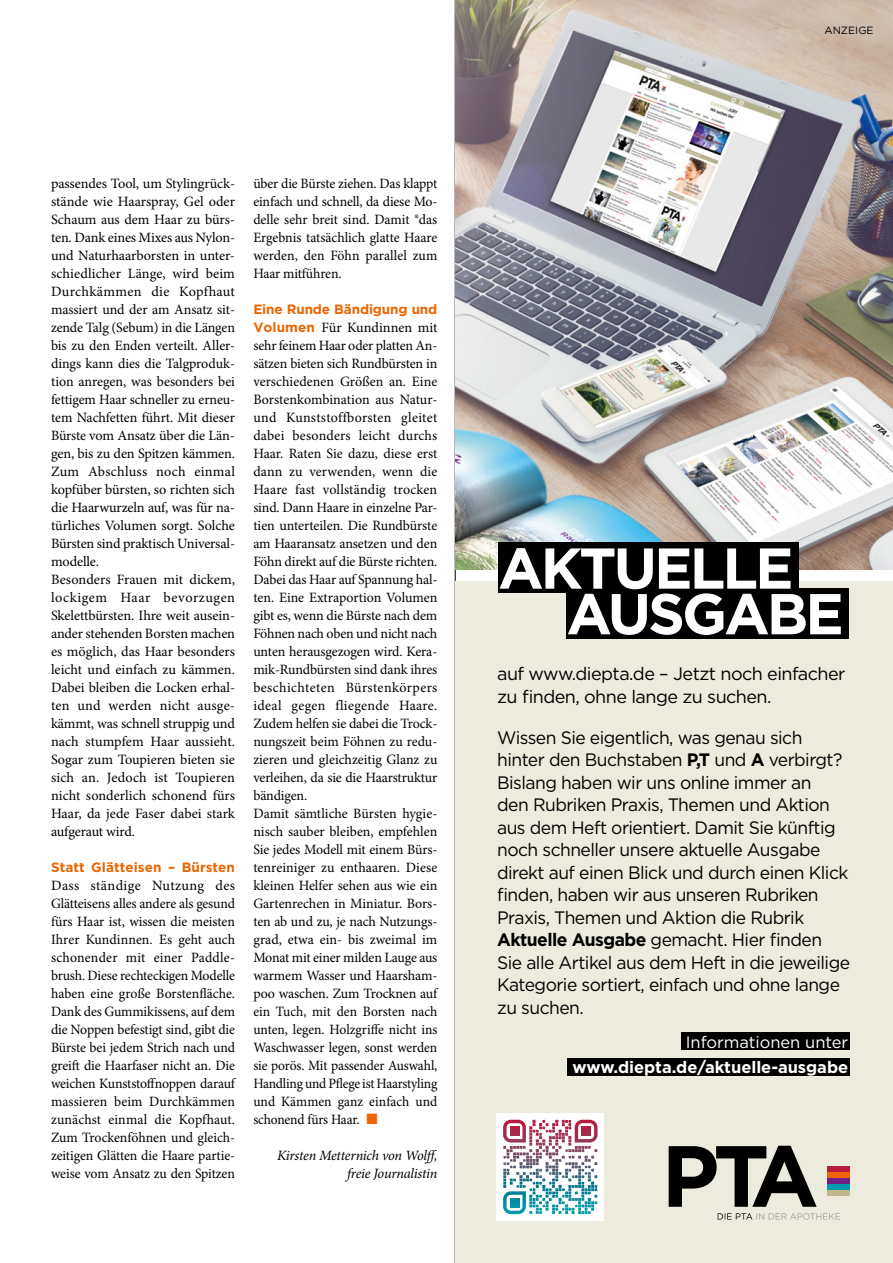
<style>
.page{position:relative;width:893px;height:1263px;background:#fff}
.page>*{position:absolute;margin:0;border:0;box-sizing:border-box;transform-origin:0 0}
.t1{font:700 57.45px "Gotham";letter-spacing:-.05em;color:#fff}
.t2{font:18px/22.5px "Gotham";letter-spacing:-.03em;color:#000}
.t3{font:700 16.5px "Gotham";letter-spacing:-.005em;color:#fff}
.t4{font:16.5px "Gotham";letter-spacing:-.005em;color:#fff}
.t5{font:14.25px/18px "Minion Pro";letter-spacing:-.005em;color:#000}
.t6{font:italic 14.25px/18px "Minion Pro";letter-spacing:-.02em;color:#000;text-align:right}
.t7{font:700 13.5px "Gotham";letter-spacing:.005em;color:#ec6502}
.t8{font:10.5px "Gotham";color:#000}
.s1{font-family:"Gotham";font-weight:700;font-size:13.5px;color:#ec6502}
.s2{color:#ec6502}
.s3{font-weight:700}
</style>
<div class="page">
<hr style="left:455px;top:0;width:1px;height:1263px;background:#000">
<img style="left:456px;top:0;width:437px;height:569px">
<div style="left:456px;top:582px;width:437px;height:681px;background:#edebdd"></div>
<div style="left:497px;top:1113px;width:107px;height:107px;background:#fff"></div>
<img style="left:503px;top:1120px;width:94px;height:94px">
<div style="left:566px;top:588px;width:283px;height:51px;background:#000"></div>
<div style="left:498px;top:543px;width:301px;height:50px;background:#000"></div>
<div style="left:682px;top:1033px;width:168px;height:17px;background:#000"></div>
<div style="left:568px;top:1058px;width:282px;height:17px;background:#000"></div>
<div style="left:827px;top:1166px;width:23px;height:5px;background:#b61c3e"></div>
<div style="left:827px;top:1172px;width:23px;height:5px;background:#ec6502"></div>
<div style="left:827px;top:1178px;width:23px;height:5px;background:#6f2082"></div>
<div style="left:827px;top:1184px;width:23px;height:5px;background:#009bac"></div>
<div style="left:827px;top:1190px;width:23px;height:5px;background:#c1b68c"></div>
<svg style="left:718px;top:1213px;width:122px;height:6px"></svg>
<svg style="left:669px;top:1146px;width:148px;height:61px"></svg>
<p class="t5" style="left:51px;top:175px;width:186px">passendes Tool, um Stylingrück&shy;stände wie Haarspray, Gel oder<br>Schaum aus dem Haar zu bürs&shy;ten. Dank eines Mixes aus Nylon&shy;und Naturhaarborsten in unter&shy;schiedlicher Länge, wird beim<br>Durchkämmen die Kopfhaut massiert und der am Ansatz sit&shy;zende Talg (Sebum) in die Längen bis zu den Enden verteilt. Aller&shy;dings kann dies die Talgproduk&shy;tion anregen, was besonders bei fettigem Haar schneller zu erneu&shy;tem Nachfetten führt. Mit dieser<br>Bürste vom Ansatz über die Län&shy;gen, bis zu den Spitzen kämmen.<br>Zum Abschluss noch einmal kopfüber bürsten, so richten sich die Haarwurzeln auf, was für na&shy;türliches Volumen sorgt. Solche<br>Bürsten sind praktisch Universal&shy;modelle.<br>Besonders Frauen mit dickem, lockigem Haar bevorzugen<br>Skelettbürsten. Ihre weit ausein&shy;ander stehenden Borsten machen es möglich, das Haar besonders leicht und einfach zu kämmen.<br>Dabei bleiben die Locken erhal&shy;ten und werden nicht ausge&shy;kämmt, was schnell struppig und nach stumpfem Haar aussieht.<br>Sogar zum Toupieren bieten sie sich an. Jedoch ist Toupieren nicht sonderlich schonend fürs<br>Haar, da jede Faser dabei stark aufgeraut wird.</p>
<p class="t7" style="left:51px;top:858px;width:185px">Statt Glätteisen – Bürsten</p>
<p class="t5" style="left:51px;top:877px;width:186px;text-align:justify">Dass ständige Nutzung des Glätteisens alles andere als gesund fürs Haar ist, wissen die meisten Ihrer Kundinnen. Es geht auch schonender mit einer Paddle&shy;brush. Diese rechteckigen Modelle haben eine große Borstenfläche.<br>Dank des Gummikissens, auf dem die Noppen befestigt sind, gibt die Bürste bei jedem Strich nach und greift die Haarfaser nicht an. Die weichen Kunststoffnoppen darauf massieren beim Durchkämmen zunächst einmal die Kopfhaut.<br>Zum Trockenföhnen und gleich&shy;zeitigen Glätten die Haare partie&shy;weise vom Ansatz zu den Spitzen</p>
<p class="t5" style="left:253px;top:175px;width:186px;text-align:justify">über die Bürste ziehen. Das klappt einfach und schnell, da diese Mo&shy;delle sehr breit sind. Damit ®das Ergebnis tatsächlich glatte Haare werden, den Föhn parallel zum Haar mitführen.</p>
<p class="t7" style="left:253px;top:300px;width:185px">Eine Runde Bändigung und</p>
<p class="t5" style="left:253px;top:319px;width:186px"><span class="s1">Volumen</span> Für Kundinnen mit sehr feinem Haar oder platten An&shy;sätzen bieten sich Rundbürsten in verschiedenen Größen an. Eine<br>Borstenkombination aus Natur&shy;und Kunststoffborsten gleitet dabei besonders leicht durchs<br>Haar. Raten Sie dazu, diese erst dann zu verwenden, wenn die<br>Haare fast vollständig trocken sind. Dann Haare in einzelne Par&shy;tien unterteilen. Die Rundbürste am Haaransatz ansetzen und den<br>Föhn direkt auf die Bürste richten.<br>Dabei das Haar auf Spannung hal&shy;ten. Eine Extraportion Volumen gibt es, wenn die Bürste nach dem<br>Föhnen nach oben und nicht nach unten herausgezogen wird. Kera&shy;mik-Rundbürsten sind dank ihres beschichteten Bürstenkörpers ideal gegen fliegende Haare.<br>Zudem helfen sie dabei die Trock&shy;nungszeit beim Föhnen zu redu&shy;zieren und gleichzeitig Glanz zu verleihen, da sie die Haarstruktur bändigen.<br>Damit sämtliche Bürsten hygie&shy;nisch sauber bleiben, empfehlen<br>Sie jedes Modell mit einem Bürs&shy;tenreiniger zu enthaaren. Diese kleinen Helfer sehen aus wie ein<br>Gartenrechen in Miniatur. Bors&shy;ten ab und zu, je nach Nutzungs&shy;grad, etwa ein- bis zweimal im<br>Monat mit einer milden Lauge aus warmem Wasser und Haarsham&shy;poo waschen. Zum Trocknen auf ein Tuch, mit den Borsten nach unten, legen. Holzgriffe nicht ins<br>Waschwasser legen, sonst werden sie porös. Mit passender Auswahl,<br>Handling und Pflege ist Haarstyling und Kämmen ganz einfach und schonend fürs Haar. <span class="s2">■</span></p>
<p class="t6" style="left:277px;top:1147px;width:163px">Kirsten Metternich von Wolff, freie Journalistin</p>
<p class="t8" style="left:824px;top:23px;width:51px">ANZEIGE</p>
<h1 class="t1" style="left:498px;top:530px;width:297px">AKTUELLE</h1>
<h1 class="t1" style="left:566px;top:576px;width:279px">AUSGABE</h1>
<p class="t2" style="left:497px;top:662px;width:350px">auf www.diepta.de – Jetzt noch einfacher zu finden, ohne lange zu suchen.</p>
<p class="t2" style="left:497px;top:725px;width:354px">Wissen Sie eigentlich, was genau sich hinter den Buchstaben <span class="s3">P,T</span> und <span class="s3">A</span> verbirgt?<br>Bislang haben wir uns online immer an<br>den Rubriken Praxis, Themen und Aktion aus dem Heft orientiert. Damit Sie künftig noch schneller unsere aktuelle Ausgabe direkt auf einen Blick und durch einen Klick finden, haben wir aus unseren Rubriken Praxis, Themen und Aktion die Rubrik <span class="s3">Aktuelle Ausgabe</span> gemacht. Hier finden Sie alle Artikel aus dem Heft in die jeweilige Kategorie sortiert, einfach und ohne lange zu suchen.</p>
<p class="t4" style="left:686px;top:1032px;width:164px">Informationen unter</p>
<p class="t3" style="left:573px;top:1056px;width:277px">www.diepta.de/aktuelle-ausgabe</p>
</div>
